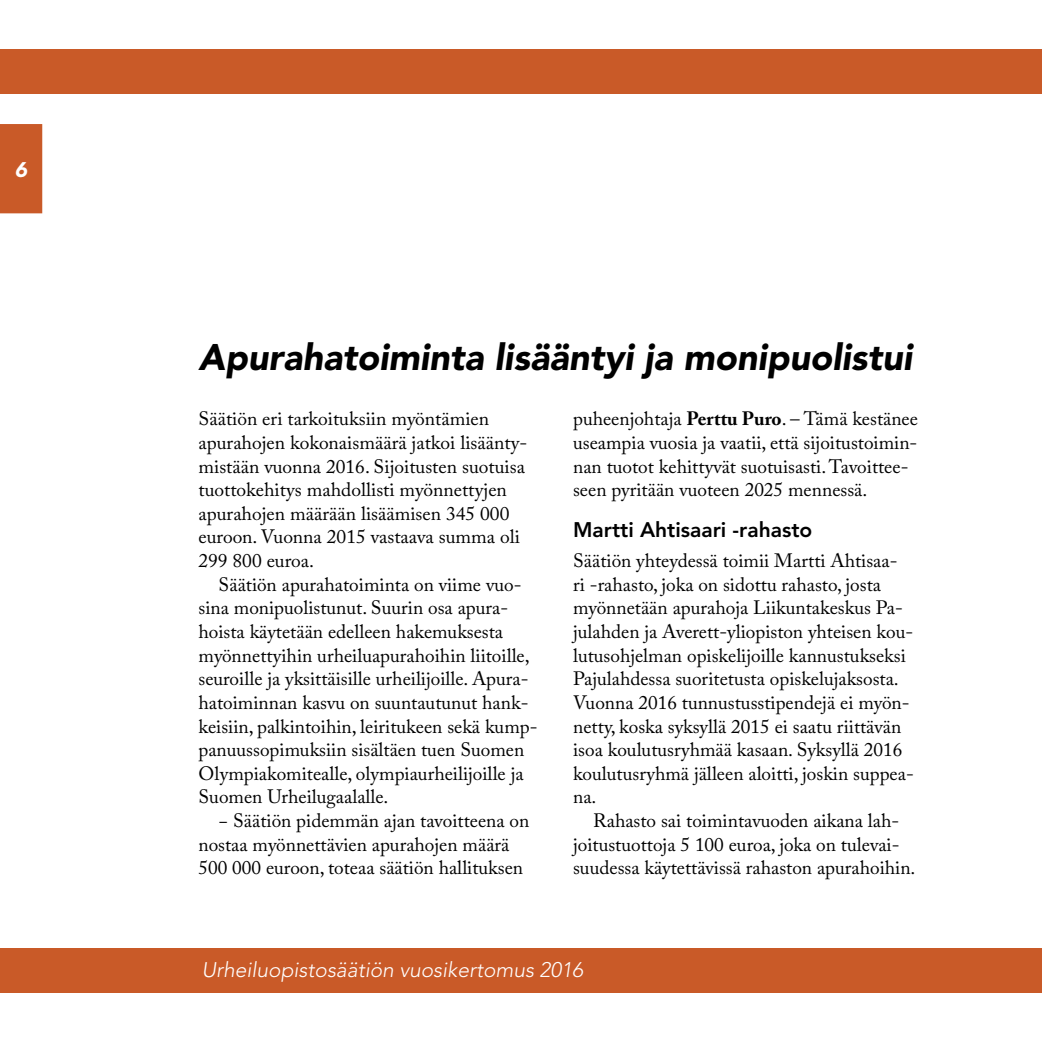
<style>
.page{position:relative;width:1042px;height:1042px;background:#fff}
.page>*{position:absolute;margin:0;border:0;box-sizing:border-box;transform-origin:0 0}
.t1{font:italic 900 36.75px "Avenir";color:#000}
.t2{font:italic 300 21px "Avenir";color:#fff}
.t3{font:800 21px "Avenir";color:#000}
.t4{font:italic 900 21px "Avenir";color:#fff}
.t5{font:19.25px/23.6px "Adobe Caslon Pro";color:#000}
.s1{font-weight:700}
</style>
<div class="page">
<div style="left:0;top:124px;width:42px;height:89px;background:#c95a28"></div>
<div style="left:0;top:947px;width:1042px;height:45px;background:#c95a28"></div>
<div style="left:0;top:50px;width:1042px;height:44px;background:#c95a28"></div>
<p class="t4" style="left:15px;top:157px;width:14px">6</p>
<h1 class="t1" style="left:198px;top:335px;width:715px">Apurahatoiminta lisääntyi ja monipuolistui</h1>
<p class="t5" style="left:198px;top:407px;width:330px">Säätiön eri tarkoituksiin myöntämien apurahojen kokonaismäärä jatkoi lisäänty&shy;mistään vuonna 2016. Sijoitusten suotuisa tuottokehitys mahdollisti myönnettyjen apurahojen määrään lisäämisen 345 000 euroon. Vuonna 2015 vastaava summa oli 299 800 euroa.</p>
<p class="t5" style="left:198px;top:572px;width:341px;text-indent:20px">Säätiön apurahatoiminta on viime vuo&shy;sina monipuolistunut. Suurin osa apura&shy;hoista käytetään edelleen hakemuksesta myönnettyihin urheiluapurahoihin liitoille, seuroille ja yksittäisille urheilijoille. Apura&shy;hatoiminnan kasvu on suuntautunut hank&shy;keisiin, palkintoihin, leiritukeen sekä kump&shy;panuussopimuksiin sisältäen tuen Suomen Olympiakomitealle, olympiaurheilijoille ja Suomen Urheilugaalalle.</p>
<p class="t5" style="left:198px;top:808px;width:332px;text-indent:20px">− Säätiön pidemmän ajan tavoitteena on nostaa myönnettävien apurahojen määrä<br>500 000 euroon, toteaa säätiön hallituksen</p>
<p class="t5" style="left:573px;top:407px;width:346px">puheenjohtaja <span class="s1">Perttu Puro</span>. – Tämä kestänee useampia vuosia ja vaatii, että sijoitustoimin&shy;nan tuotot kehittyvät suotuisasti. Tavoittee&shy;seen pyritään vuoteen 2025 mennessä.</p>
<p class="t3" style="left:573px;top:518px;width:241px">Martti Ahtisaari -rahasto</p>
<p class="t5" style="left:573px;top:549px;width:342px">Säätiön yhteydessä toimii Martti Ahtisaa&shy;ri -rahasto, joka on sidottu rahasto, josta myönnetään apurahoja Liikuntakeskus Pa&shy;julahden ja Averett-yliopiston yhteisen kou&shy;lutusohjelman opiskelijoille kannustukseksi Pajulahdessa suoritetusta opiskelujaksosta.<br>Vuonna 2016 tunnustusstipendejä ei myön&shy;netty, koska syksyllä 2015 ei saatu riittävän isoa koulutusryhmää kasaan. Syksyllä 2016 koulutusryhmä jälleen aloitti, joskin suppea&shy;na.</p>
<p class="t5" style="left:573px;top:808px;width:344px;text-indent:20px">Rahasto sai toimintavuoden aikana lah&shy;joitustuottoja 5 100 euroa, joka on tulevai&shy;suudessa käytettävissä rahaston apurahoihin.</p>
<p class="t2" style="left:202px;top:957px;width:383px">Urheiluopistosäätiön vuosikertomus 2016</p>
</div>
